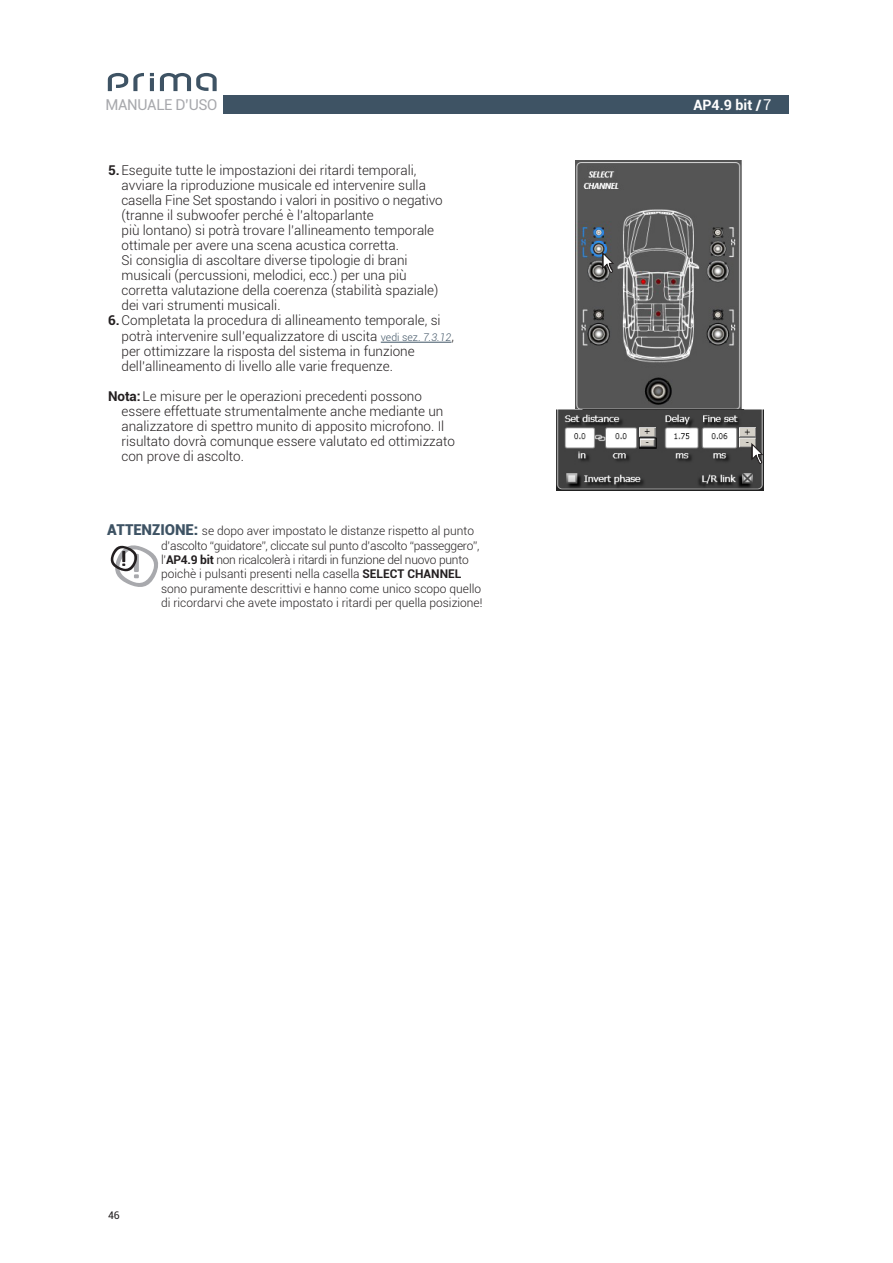
<style>
.page{position:relative;width:893px;height:1263px;background:#fff}
.page>*{position:absolute;margin:0;border:0;box-sizing:border-box;transform-origin:0 0}
.t1{font:15px "Roboto";letter-spacing:-.025em;color:#a8a9ad}
.t2{font:700 14.25px "Roboto";color:#fff}
.t3{font:300 13.5px "Roboto";color:#231f20}
.t4{font:300 12px "Roboto";color:#231f20}
.t5{font:300 12px "Roboto";letter-spacing:-.02em;color:#231f20}
.t6{font:10.5px "Roboto";color:#231f20}
.s1{font-weight:400;font-size:15px}
.s2{font-weight:700}
.s3{font-size:10.5px;color:#3e5364}
.s4{font-style:italic;font-size:10.5px;color:#3e5364}
.s5{font-weight:900;font-size:15px;color:#3e5364}
</style>
<div class="page">
<div style="left:223px;top:95px;width:565px;height:19px;background:#3e5364"></div>
<hr style="left:150px;top:78px;width:4px;height:13px;background:#3e5364">
<svg style="left:150px;top:73px;width:4px;height:3px"></svg>
<svg style="left:108px;top:73px;width:36px;height:18px"></svg>
<svg style="left:160px;top:73px;width:57px;height:18px"></svg>
<img style="left:575px;top:160px;width:169px;height:250px">
<hr style="left:381px;top:342px;width:70px;height:1px;background:#3e5364">
<img style="left:556px;top:410px;width:208px;height:81px">
<svg style="left:110px;top:545px;width:48px;height:42px"></svg>
<svg style="left:602px;top:252px;width:12px;height:21px"></svg>
<svg style="left:751px;top:443px;width:12px;height:21px"></svg>
<p class="t1" style="left:106px;top:94px;width:113px">MANUALE D’USO</p>
<p class="t2" style="left:693px;top:95px;width:80px">AP4.9 bit /<span class="s1">7</span></p>
<p class="t3" style="left:108px;top:161px;width:310px"><span class="s2">5.</span> Eseguite tutte le impostazioni dei ritardi temporali,</p>
<p class="t3" style="left:122px;top:176px;width:306px">avviare la riproduzione musicale ed intervenire sulla</p>
<p class="t3" style="left:122px;top:191px;width:323px">casella Fine Set spostando i valori in positivo o negativo</p>
<p class="t3" style="left:122px;top:206px;width:254px">(tranne il subwoofer perché è l’altoparlante</p>
<p class="t3" style="left:122px;top:221px;width:314px">più lontano) si potrà trovare l’allineamento temporale</p>
<p class="t3" style="left:122px;top:236px;width:279px">ottimale per avere una scena acustica corretta.</p>
<p class="t3" style="left:122px;top:251px;width:288px">Si consiglia di ascoltare diverse tipologie di brani</p>
<p class="t3" style="left:122px;top:266px;width:287px">musicali (percussioni, melodici, ecc.) per una più</p>
<p class="t3" style="left:122px;top:281px;width:318px">corretta valutazione della coerenza (stabilità spaziale)</p>
<p class="t3" style="left:122px;top:296px;width:161px">dei vari strumenti musicali.</p>
<p class="t3" style="left:108px;top:311px;width:334px"><span class="s2">6.</span>Completata la procedura di allineamento temporale, si</p>
<p class="t3" style="left:122px;top:327px;width:334px">potrà intervenire sull’equalizzatore di uscita <span class="s3">vedi sez.</span> <span class="s4">7.3.12</span>,</p>
<p class="t3" style="left:122px;top:342px;width:295px">per ottimizzare la risposta del sistema in funzione</p>
<p class="t3" style="left:122px;top:357px;width:273px">dell’allineamento di livello alle varie frequenze.</p>
<p class="t3" style="left:108px;top:387px;width:315px"><span class="s2">Nota:</span>Le misure per le operazioni precedenti possono</p>
<p class="t3" style="left:122px;top:402px;width:323px">essere effettuate strumentalmente anche mediante un</p>
<p class="t3" style="left:122px;top:417px;width:324px">analizzatore di spettro munito di apposito microfono. Il</p>
<p class="t3" style="left:122px;top:432px;width:335px">risultato dovrà comunque essere valutato ed ottimizzato</p>
<p class="t3" style="left:122px;top:447px;width:124px">con prove di ascolto.</p>
<p class="t4" style="left:107px;top:523px;width:368px"><span class="s5">ATTENZIONE:</span> se dopo aver impostato le distanze rispetto al punto</p>
<p class="t5" style="left:161px;top:537px;width:320px">d’ascolto “guidatore”, cliccate sul punto d’ascolto “passeggero”,</p>
<p class="t5" style="left:161px;top:551px;width:309px">l’<span class="s2">AP4.9 bit</span> non ricalcolerà i ritardi in funzione del nuovo punto</p>
<p class="t4" style="left:161px;top:566px;width:302px">poichè i pulsanti presenti nella casella <span class="s2">SELECT CHANNEL</span></p>
<p class="t4" style="left:161px;top:580px;width:321px">sono puramente descrittivi e hanno come unico scopo quello</p>
<p class="t4" style="left:161px;top:595px;width:323px">di ricordarvi che avete impostato i ritardi per quella posizione!</p>
<p class="t6" style="left:108px;top:1208px;width:13px">46</p>
</div>
